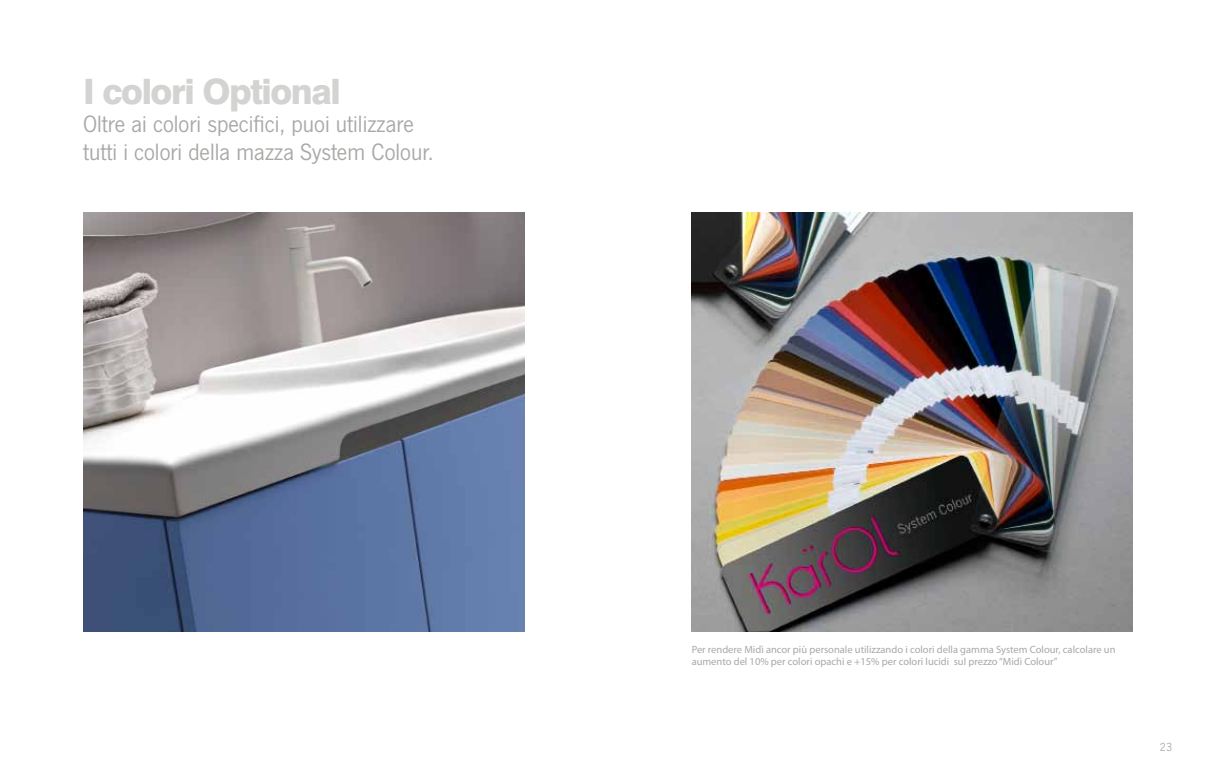
<style>
.page{position:relative;width:1216px;height:782px;background:#fff}
.page>*{position:absolute;margin:0;border:0;box-sizing:border-box;transform-origin:0 0}
.t1{font:800 35px "Swiss 721 BT";letter-spacing:-.04em;color:#d3d3d2}
.t2{font:24.5px/28px "News Got T";color:#a9a8a6}
.t3{font:12.25px "News Got T";color:#a9a8a6}
.t4{font:10.5px/12.6px "Myriad Pro";color:#a9a8a6}
</style>
<div class="page">
<img style="left:691px;top:212px;width:441px;height:419px">
<img style="left:83px;top:212px;width:442px;height:419px">
<h1 class="t1" style="left:83px;top:71px;width:259px">I colori Optional</h1>
<h2 class="t2" style="left:83px;top:110px;width:352px">Oltre ai colori specifici, puoi utilizzare tutti i colori della mazza System Colour.</h2>
<p class="t4" style="left:691px;top:642px;width:425px">Per rendere Midì ancor più personale utilizzando i colori della gamma System Colour, calcolare un aumento del 10% per colori opachi e +15% per colori lucidi sul prezzo “Midì Colour”</p>
<p class="t3" style="left:1159px;top:739px;width:14px">23</p>
</div>
